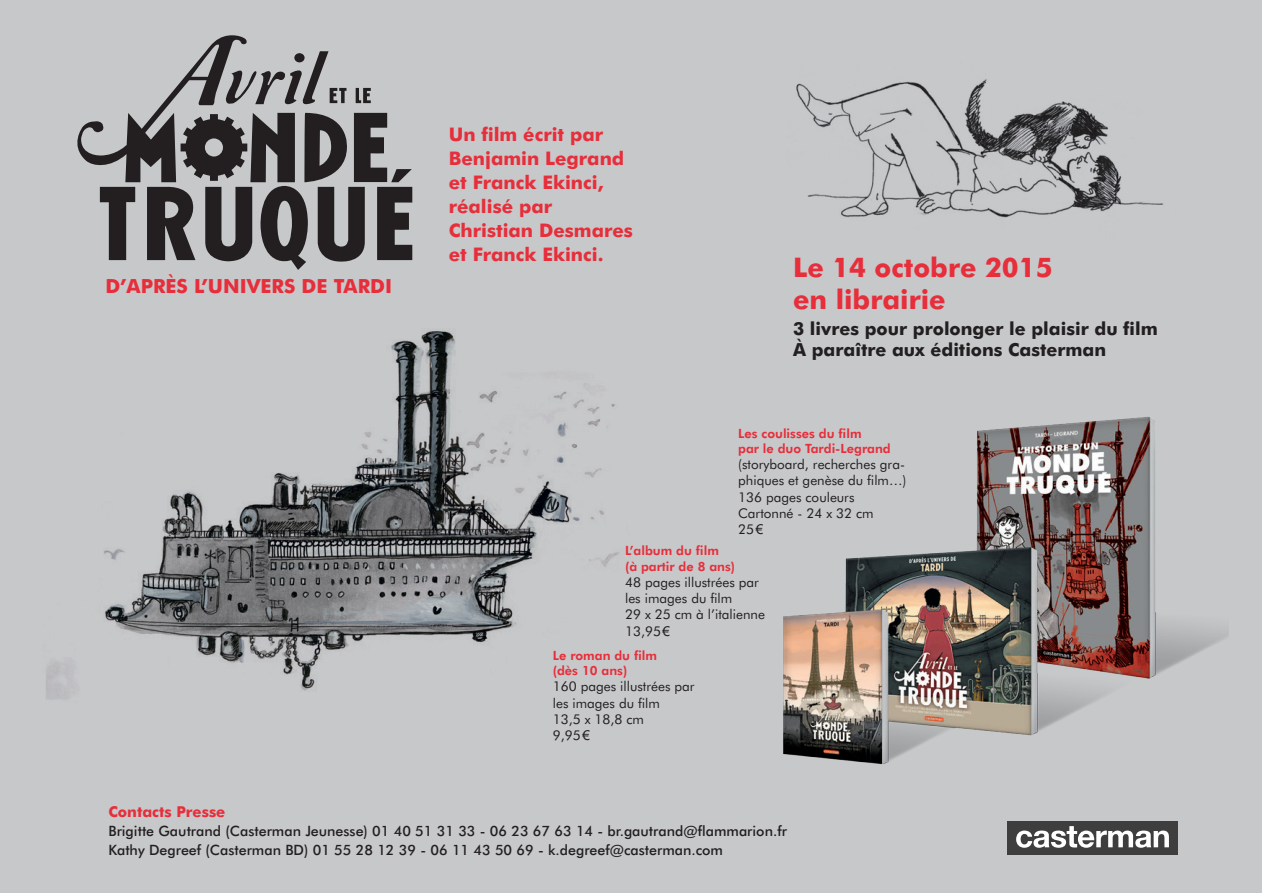
<style>
.page{position:relative;width:1263px;height:893px;background:#fff}
.page>*{position:absolute;margin:0;border:0;box-sizing:border-box;transform-origin:0 0}
.t1{font:700 27px/32.4px "Futura BT";color:#e72e3a}
.t2{font:700 19.5px "Futura BT";color:#e72e3a}
.t3{font:700 18.75px/24px "Futura BT";color:#e72e3a}
.t4{font:700 18px/21px "Futura BT";color:#231f20}
.t5{font:700 15px "Futura BT";color:#e72e3a}
.t6{font:500 14.25px/19.2px "Futura BT";color:#231f20}
.t7{font:13.5px/16.2px "Futura BT";color:#231f20}
.t8{font:800 12.75px/15.3px "Futura BT";color:#e72e3a}
.s1{font-family:"Arial"}
</style>
<div class="page">
<div style="left:0;top:0;width:1262px;height:893px;background:#c7c8ca"></div>
<img style="left:783px;top:417px;width:445px;height:348px">
<img style="left:796px;top:79px;width:367px;height:139px">
<div style="left:1008px;top:821px;width:170px;height:34px;background:#3e3e3f"></div>
<svg style="left:1016px;top:826px;width:153px;height:22px"></svg>
<svg style="left:77px;top:35px;width:335px;height:235px"></svg>
<img style="left:46px;top:331px;width:573px;height:368px">
<h2 class="t2" style="left:106px;top:274px;width:288px">D’APRÈS L’UNIVERS DE TARDI</h2>
<h3 class="t3" style="left:449px;top:122px;width:186px">Un film écrit par<br>Benjamin Legrand et Franck Ekinci, réalisé par<br>Christian Desmares et Franck Ekinci.</h3>
<h1 class="t1" style="left:793px;top:251px;width:261px">Le 14 octobre 2015 en librairie</h1>
<h3 class="t4" style="left:793px;top:318px;width:366px">3 livres pour prolonger le plaisir du film<br>À paraître aux éditions Casterman</h3>
<p class="t8" style="left:738px;top:425px;width:154px">Les coulisses du film<br>par le duo Tardi-Legrand</p>
<p class="t7" style="left:738px;top:456px;width:170px">(storyboard, recherches gra&shy;phiques et genèse du film…)<br>136 pages couleurs<br>Cartonné - 24 x 32 cm<br>25<span class="s1">€</span></p>
<p class="t8" style="left:625px;top:542px;width:112px;line-height:16.2px">L’album du film<br>(à partir de 8 ans)</p>
<p class="t7" style="left:625px;top:574px;width:141px">48 pages illustrées par les images du film<br>29 x 25 cm à l’italienne<br>13,95<span class="s1">€</span></p>
<p class="t8" style="left:553px;top:648px;width:106px">Le roman du film (dès 10 ans)</p>
<p class="t7" style="left:553px;top:678px;width:143px">160 pages illustrées par les images du film<br>13,5 x 18,8 cm<br>9,95<span class="s1">€</span></p>
<p class="t5" style="left:108px;top:802px;width:118px">Contacts Presse</p>
<p class="t6" style="left:108px;top:821px;width:680px">Brigitte Gautrand (Casterman Jeunesse) 01 40 51 31 33 - 06 23 67 63 14 - br.gautrand@flammarion.fr<br>Kathy Degreef (Casterman BD) 01 55 28 12 39 - 06 11 43 50 69 - k.degreef@casterman.com</p>
</div>
